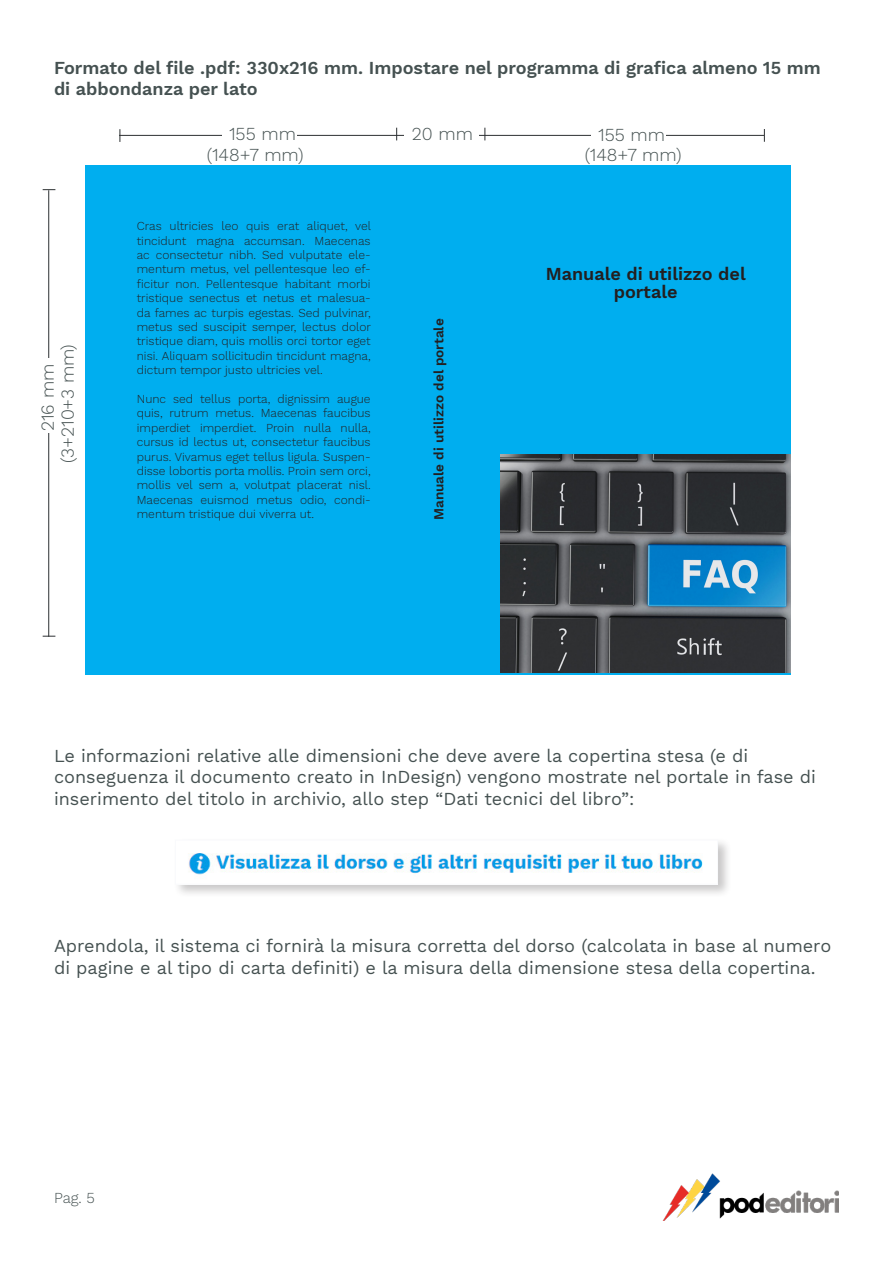
<style>
.page{position:relative;width:893px;height:1263px;background:#fff}
.page>*{position:absolute;margin:0;border:0;box-sizing:border-box;transform-origin:0 0}
.Stile_di_paragrafo_1{font:18px/21.6px "Work Sans";color:#455151}
.Stile_di_paragrafo_1-2{font:600 18px/21.6px "Work Sans";color:#455151}
.t1{font:300 18px "Work Sans";color:#455151}
.t2{font:600 18px/18px "Work Sans";color:#231f20;text-align:center}
.t3{font:300 15px "Work Sans";color:#455151}
.t4{font:600 13.5px "Work Sans";color:#231f20}
.t5{font:300 12px/14.4px "Work Sans";color:#231f20;text-align:justify}
</style>
<div class="page">
<div style="left:85px;top:165px;width:706px;height:510px;background:#00aeef"></div>
<img style="left:500px;top:455px;width:291px;height:217px">
<hr style="left:119px;top:135px;width:645px;height:1px;background:#2c3032">
<div style="left:222px;top:119px;width:75px;height:24px;background:#fff"></div>
<div style="left:591px;top:120px;width:75px;height:24px;background:#fff"></div>
<svg style="left:120px;top:129px;width:1px;height:13px"></svg>
<svg style="left:764px;top:129px;width:1px;height:13px"></svg>
<hr style="left:48px;top:190px;width:1px;height:447px;background:#2c3032">
<div style="left:40px;top:358px;width:17px;height:75px;background:#fff"></div>
<div style="left:173px;top:838px;width:559px;height:61px;background:#231f20;opacity:.25"></div>
<img style="left:177px;top:842px;width:539px;height:40px">
<svg style="left:43px;top:636px;width:12px;height:1px"></svg>
<svg style="left:43px;top:189px;width:12px;height:1px"></svg>
<div style="left:405px;top:120px;width:74px;height:24px;background:#fff"></div>
<svg style="left:485px;top:128px;width:1px;height:12px"></svg>
<img style="left:662px;top:1174px;width:177px;height:47px">
<p class="Stile_di_paragrafo_1-2" style="left:54px;top:58px;width:768px">Formato del file .pdf: 330x216 mm. Impostare nel programma di grafica almeno 15 mm di abbondanza per lato</p>
<p class="t1" style="left:229px;top:123px;width:68px">155 mm</p>
<p class="t1" style="left:598px;top:124px;width:68px">155 mm</p>
<p class="t1" style="left:412px;top:124px;width:63px">20 mm</p>
<p class="t1" style="left:57px;top:463px;width:120px;rotate:-90deg">(3+210+3 mm)</p>
<p class="t1" style="left:37px;top:431px;width:69px;rotate:-90deg">216 mm</p>
<p class="t1" style="left:207px;top:144px;width:98px">(148+7 mm)</p>
<p class="t1" style="left:585px;top:144px;width:98px">(148+7 mm)</p>
<p class="t5" style="left:137px;top:219px;width:236px">Cras ultricies leo quis erat aliquet, vel tincidunt magna accumsan. Maecenas ac consectetur nibh. Sed vulputate ele&shy;mentum metus, vel pellentesque leo ef&shy;ficitur non. Pellentesque habitant morbi tristique senectus et netus et malesua&shy;da fames ac turpis egestas. Sed pulvinar, metus sed suscipit semper, lectus dolor tristique diam, quis mollis orci tortor eget nisi. Aliquam sollicitudin tincidunt magna, dictum tempor justo ultricies vel.</p>
<p class="t5" style="left:137px;top:392px;width:235px">Nunc sed tellus porta, dignissim augue quis, rutrum metus. Maecenas faucibus imperdiet imperdiet. Proin nulla nulla, cursus id lectus ut, consectetur faucibus purus. Vivamus eget tellus ligula. Suspen&shy;disse lobortis porta mollis. Proin sem orci, mollis vel sem a, volutpat placerat nisl.<br>Maecenas euismod metus odio, condi&shy;mentum tristique dui viverra ut.</p>
<p class="t4" style="left:431px;top:520px;width:203px;rotate:-90deg">Manuale di utilizzo del portale</p>
<p class="t2" style="left:546px;top:266px;width:201px">Manuale di utilizzo del portale</p>
<p class="Stile_di_paragrafo_1" style="left:54px;top:745px;width:763px">Le informazioni relative alle dimensioni che deve avere la copertina stesa (e di conseguenza il documento creato in InDesign) vengono mostrate nel portale in fase di inserimento del titolo in archivio, allo step “Dati tecnici del libro”:</p>
<p class="Stile_di_paragrafo_1" style="left:54px;top:936px;width:779px">Aprendola, il sistema ci fornirà la misura corretta del dorso (calcolata in base al numero di pagine e al tipo di carta definiti) e la misura della dimensione stesa della copertina.</p>
<p class="t3" style="left:54px;top:1189px;width:43px">Pag. 5</p>
</div>
